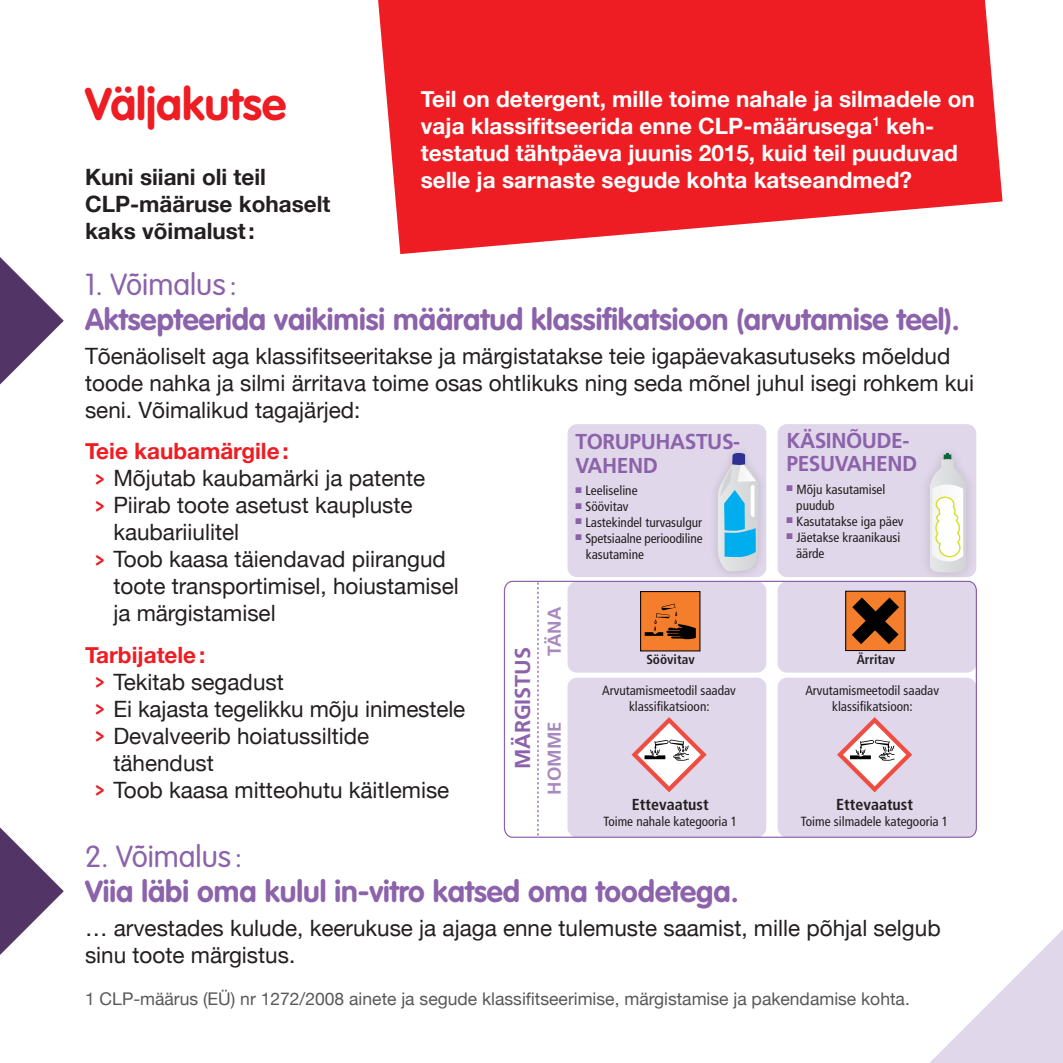
<style>
.page{position:relative;width:1063px;height:1063px;background:#fff}
.page>*{position:absolute;margin:0;border:0;box-sizing:border-box;transform-origin:0 0}
.t1{font:700 45px "VAG Rounded Std";color:#ee1d23}
.t2{font:700 30px "VAG Rounded Std";color:#8c62aa}
.t3{font:300 30px "VAG Rounded Std";color:#8c62aa}
.t4{font:22.5px/27px "Helvetica Neue";color:#231f20}
.t5{font:700 22.5px/27px "Helvetica Neue";color:#fff}
.t6{font:700 22.5px/27px "Helvetica Neue";color:#231f20}
.t7{font:700 22.5px "Helvetica Neue";color:#ee1d23}
.t8{font:700 21.5px/23.2px "Frutiger LT Std";letter-spacing:-.02em;color:#8c62aa}
.t9{font:700 21.5px "Frutiger LT Std";color:#8c62aa}
.t10{font:700 18.5px "Frutiger LT Std";color:#8c62aa}
.t11{font:17.5px "Helvetica Neue";color:#57585a}
.t12{font:700 condensed 16px "Frutiger LT Std";color:#231f20}
.t13{font:condensed 13.25px/16px "Frutiger LT Std";color:#231f20}
.t14{font:700 condensed 13.25px "Frutiger LT Std";color:#231f20}
.s1{font-family:"VAG Rounded Std";font-weight:900;font-size:20px;color:#ee1d23}
</style>
<div class="page">
<svg style="left:930px;top:929px;width:133px;height:134px"></svg>
<svg style="left:503px;top:580px;width:474px;height:258px"></svg>
<svg style="left:631px;top:717px;width:76px;height:75px"></svg>
<svg style="left:837px;top:717px;width:75px;height:75px"></svg>
<div style="left:568px;top:424px;width:198px;height:153px;background:#e0d7ea;border-radius:9px"></div>
<div style="left:778px;top:424px;width:198px;height:153px;background:#e0d7ea;border-radius:9px"></div>
<img style="left:706px;top:441px;width:65px;height:142px">
<svg style="left:718px;top:453px;width:41px;height:119px"></svg>
<div style="left:641px;top:592px;width:59px;height:59px;background:#f47e2b"></div>
<svg style="left:645px;top:603px;width:51px;height:36px"></svg>
<div style="left:846px;top:591px;width:59px;height:60px;background:#f47e2b"></div>
<svg style="left:852px;top:598px;width:47px;height:46px"></svg>
<svg style="left:537px;top:583px;width:2px;height:253px"></svg>
<img style="left:916px;top:439px;width:61px;height:148px">
<svg style="left:930px;top:453px;width:36px;height:119px"></svg>
<svg style="left:378px;top:0;width:625px;height:254px;background:#f03a3f"></svg>
<svg style="left:0;top:257px;width:64px;height:128px"></svg>
<svg style="left:0;top:827px;width:64px;height:128px"></svg>
<h1 class="t1" style="left:85px;top:77px;width:203px">Väljakutse</h1>
<p class="t5" style="left:421px;top:85px;width:556px">Teil on detergent, mille toime nahale ja silmadele on vaja klassifitseerida enne CLP-määrusega<sup>1</sup> keh&shy;testatud tähtpäeva juunis 2015, kuid teil puuduvad selle ja sarnaste segude kohta katseandmed?</p>
<p class="t6" style="left:85px;top:163px;width:247px">Kuni siiani oli teil<br>CLP-määruse kohaselt kaks võimalust:</p>
<h2 class="t3" style="left:85px;top:268px;width:153px">1. Võimalus :</h2>
<h2 class="t2" style="left:85px;top:302px;width:876px">Aktsepteerida vaikimisi määratud klassifikatsioon (arvutamise teel).</h2>
<p class="t4" style="left:85px;top:342px;width:890px">Tõenäoliselt aga klassifitseeritakse ja märgistatakse teie igapäevakasutuseks mõeldud toode nahka ja silmi ärritava toime osas ohtlikuks ning seda mõnel juhul isegi rohkem kui seni. Võimalikud tagajärjed:</p>
<p class="t7" style="left:85px;top:438px;width:205px">Teie kaubamärgile:</p>
<p class="t4" style="left:96px;top:465px;width:331px"><span class="s1">&gt;</span> Mõjutab kaubamärki ja patente</p>
<p class="t4" style="left:96px;top:492px;width:318px"><span class="s1">&gt;</span> Piirab toote asetust kaupluste</p>
<p class="t4" style="left:113px;top:519px;width:127px">kaubariiulitel</p>
<p class="t4" style="left:96px;top:546px;width:352px"><span class="s1">&gt;</span> Toob kaasa täiendavad piirangud</p>
<p class="t4" style="left:113px;top:573px;width:347px">toote transportimisel, hoiustamisel</p>
<p class="t4" style="left:113px;top:600px;width:164px">ja märgistamisel</p>
<p class="t7" style="left:85px;top:641px;width:122px">Tarbijatele:</p>
<p class="t4" style="left:96px;top:668px;width:190px"><span class="s1">&gt;</span> Tekitab segadust</p>
<p class="t4" style="left:96px;top:695px;width:371px"><span class="s1">&gt;</span> Ei kajasta tegelikku mõju inimestele</p>
<p class="t4" style="left:96px;top:722px;width:275px"><span class="s1">&gt;</span> Devalveerib hoiatussiltide</p>
<p class="t4" style="left:113px;top:749px;width:102px">tähendust</p>
<p class="t4" style="left:96px;top:776px;width:355px"><span class="s1">&gt;</span> Toob kaasa mitteohutu käitlemise</p>
<p class="t8" style="left:787px;top:429px;width:132px">KÄSINÕUDE-<br>PESUVAHEND</p>
<p class="t13" style="left:796px;top:481px;width:91px;text-indent:-10px"><sup>■</sup> Mõju kasutamisel puudub</p>
<p class="t13" style="left:787px;top:513px;width:119px"><sup>■</sup> Kasutatakse iga päev</p>
<p class="t13" style="left:796px;top:529px;width:106px;text-indent:-10px"><sup>■</sup> Jäetakse kraanikausi äärde</p>
<p class="t8" style="left:576px;top:430px;width:166px">TORUPUHASTUS-<br>VAHEND</p>
<p class="t13" style="left:576px;top:483px;width:64px"><sup>■</sup> Leeliseline</p>
<p class="t13" style="left:576px;top:499px;width:55px"><sup>■</sup> Söövitav</p>
<p class="t13" style="left:576px;top:514px;width:128px"><sup>■</sup> Lastekindel turvasulgur</p>
<p class="t13" style="left:586px;top:530px;width:118px;text-indent:-10px"><sup>■</sup> Spetsiaalne perioodiline kasutamine</p>
<p class="t10" style="left:544px;top:656px;width:51px;rotate:-90deg">TÄNA</p>
<p class="t9" style="left:510px;top:769px;width:124px;rotate:-90deg">MÄRGISTUS</p>
<p class="t14" style="left:646px;top:651px;width:50px">Söövitav</p>
<p class="t14" style="left:857px;top:652px;width:40px">Ärritav</p>
<p class="t12" style="left:836px;top:795px;width:78px">Ettevaatust</p>
<p class="t13" style="left:801px;top:814px;width:149px">Toime silmadele kategooria 1</p>
<p class="t13" style="left:602px;top:682px;width:135px;text-align:center">Arvutamismeetodil saadav klassifikatsioon:</p>
<p class="t13" style="left:805px;top:682px;width:135px;text-align:center">Arvutamismeetodil saadav klassifikatsioon:</p>
<p class="t10" style="left:544px;top:795px;width:75px;rotate:-90deg">HOMME</p>
<p class="t12" style="left:632px;top:795px;width:78px">Ettevaatust</p>
<p class="t13" style="left:603px;top:814px;width:135px">Toime nahale kategooria 1</p>
<h2 class="t3" style="left:85px;top:839px;width:159px">2. Võimalus :</h2>
<h2 class="t2" style="left:85px;top:874px;width:655px">Viia läbi oma kulul in-vitro katsed oma toodetega.</h2>
<p class="t4" style="left:85px;top:914px;width:857px">… arvestades kulude, keerukuse ja ajaga enne tulemuste saamist, mille põhjal selgub sinu toote märgistus.</p>
<p class="t11" style="left:85px;top:989px;width:826px">1 CLP-määrus (EÜ) nr 1272/2008 ainete ja segude klassifitseerimise, märgistamise ja pakendamise kohta.</p>
</div>
